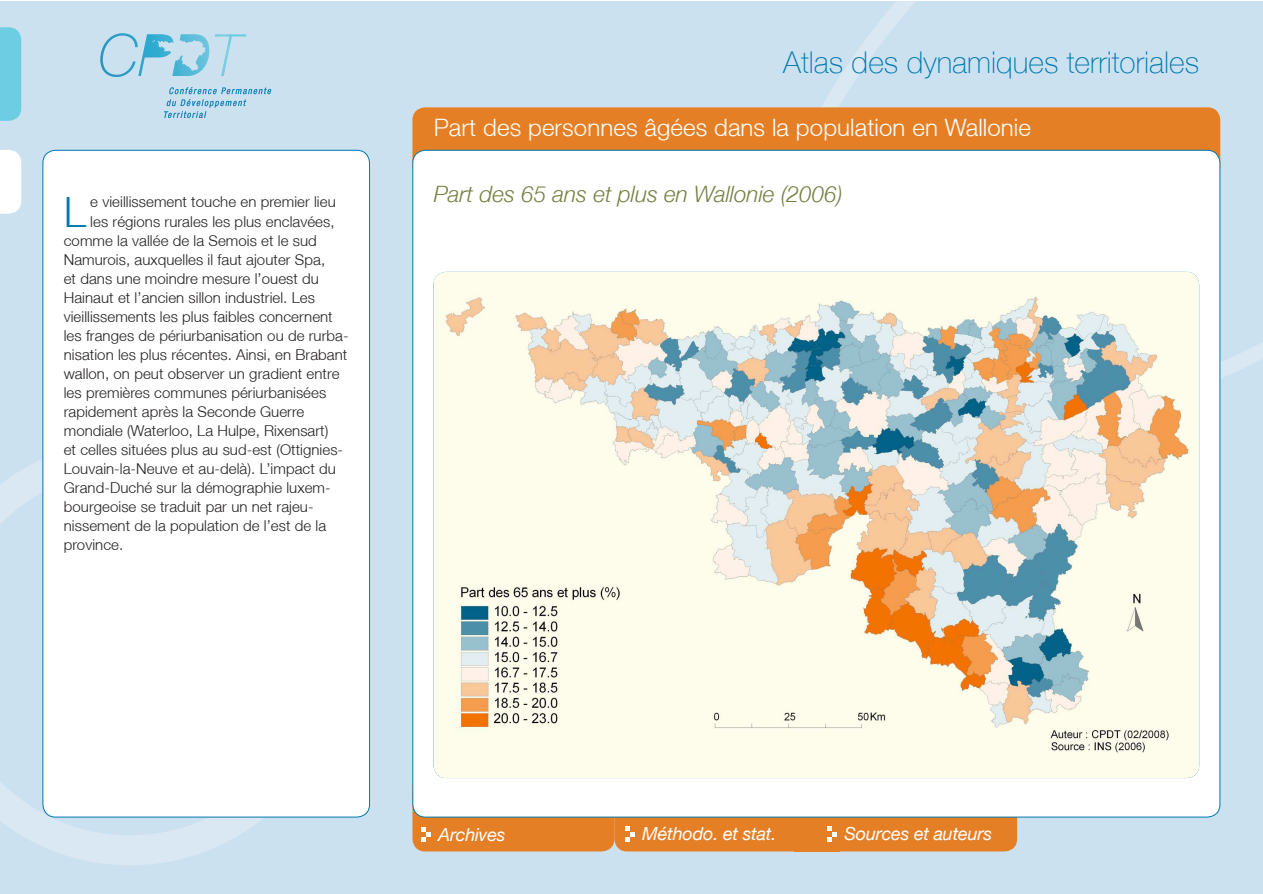
<style>
.page{position:relative;width:1263px;height:894px;background:#fff}
.page>*{position:absolute;margin:0;border:0;box-sizing:border-box;transform-origin:0 0}
.t1{font:300 41.7px "Helvetica Neue LT";color:#0078ae}
.t2{font:100 30px "Helvetica Neue LT";color:#0078ae}
.t3{font:300 24px "Helvetica Neue LT";letter-spacing:.005em;color:#fff}
.t4{font:italic 300 22.5px "Helvetica Neue LT";color:#767e40}
.t5{font:italic 18px "Helvetica Neue LT";letter-spacing:-.01em;color:#fff}
.t6{font:300 15px "Helvetica Neue LT";letter-spacing:.005em;color:#231f20}
</style>
<div class="page">
<div style="left:0;top:1px;width:1263px;height:893px;background:#cce1f0"></div>
<svg style="left:0;top:440px;width:343px;height:425px"></svg>
<svg style="left:822px;top:1px;width:441px;height:437px"></svg>
<div style="left:412px;top:775px;width:202px;height:76px;background:#e57f25;border-radius:13px"></div>
<div style="left:794px;top:817px;width:45px;height:34px;background:#e57f25"></div>
<div style="left:412px;top:107px;width:808px;height:72px;background:#e57f25;border-radius:13px"></div>
<div style="left:614px;top:775px;width:202px;height:76px;background:#e57f25;border-radius:13px"></div>
<div style="left:815px;top:775px;width:202px;height:76px;background:#e57f25;border-radius:13px"></div>
<svg style="left:164px;top:87px;width:107px;height:31px"></svg>
<svg style="left:215px;top:34px;width:32px;height:42px"></svg>
<svg style="left:100px;top:33px;width:109px;height:44px"></svg>
<div style="left:0;top:27px;width:21px;height:94px;background:#6dcde3"></div>
<svg style="left:0;top:150px;width:21px;height:64px"></svg>
<div style="left:43px;top:150px;width:327px;height:667px;background:#fff;border-radius:13px"></div>
<div style="left:413px;top:150px;width:807px;height:667px;background:#fff;border-radius:13px"></div>
<svg style="left:625px;top:827px;width:10px;height:14px"></svg>
<svg style="left:827px;top:827px;width:10px;height:14px"></svg>
<svg style="left:421px;top:827px;width:9px;height:15px"></svg>
<img style="left:434px;top:272px;width:765px;height:506px">
<h1 class="t1" style="left:64px;top:197px;width:24px">L</h1>
<p class="t6" style="left:90px;top:197px;width:247px">e vieillissement touche en premier lieu</p>
<p class="t6" style="left:90px;top:216px;width:246px">les régions rurales les plus enclavées,</p>
<p class="t6" style="left:64px;top:235px;width:255px">comme la vallée de la Semois et le sud</p>
<p class="t6" style="left:64px;top:254px;width:263px">Namurois, auxquelles il faut ajouter Spa,</p>
<p class="t6" style="left:64px;top:273px;width:257px">et dans une moindre mesure l’ouest du</p>
<p class="t6" style="left:64px;top:292px;width:253px">Hainaut et l’ancien sillon industriel. Les</p>
<p class="t6" style="left:64px;top:311px;width:270px">vieillissements les plus faibles concernent</p>
<p class="t6" style="left:64px;top:330px;width:286px">les franges de périurbanisation ou de rurba-</p>
<p class="t6" style="left:64px;top:349px;width:285px">nisation les plus récentes. Ainsi, en Brabant</p>
<p class="t6" style="left:64px;top:368px;width:277px">wallon, on peut observer un gradient entre</p>
<p class="t6" style="left:64px;top:387px;width:264px">les premières communes périurbanisées</p>
<p class="t6" style="left:64px;top:406px;width:242px">rapidement après la Seconde Guerre</p>
<p class="t6" style="left:64px;top:425px;width:266px">mondiale (Waterloo, La Hulpe, Rixensart)</p>
<p class="t6" style="left:64px;top:444px;width:281px">et celles situées plus au sud-est (Ottignies-</p>
<p class="t6" style="left:64px;top:463px;width:274px">Louvain-la-Neuve et au-delà). L’impact du</p>
<p class="t6" style="left:64px;top:482px;width:268px">Grand-Duché sur la démographie luxem-</p>
<p class="t6" style="left:64px;top:501px;width:251px">bourgeoise se traduit par un net rajeu-</p>
<p class="t6" style="left:64px;top:520px;width:264px">nissement de la population de l’est de la</p>
<p class="t6" style="left:64px;top:540px;width:61px">province.</p>
<h2 class="t2" style="left:783px;top:52px;width:417px">Atlas des dynamiques territoriales</h2>
<h3 class="t3" style="left:434px;top:119px;width:599px">Part des personnes âgées dans la population en Wallonie</h3>
<h3 class="t4" style="left:434px;top:185px;width:410px">Part des 65 ans et plus en Wallonie (2006)</h3>
<p class="t5" style="left:438px;top:824px;width:69px">Archives</p>
<p class="t5" style="left:642px;top:823px;width:136px">Méthodo. et stat.</p>
<p class="t5" style="left:844px;top:823px;width:149px">Sources et auteurs</p>
</div>
